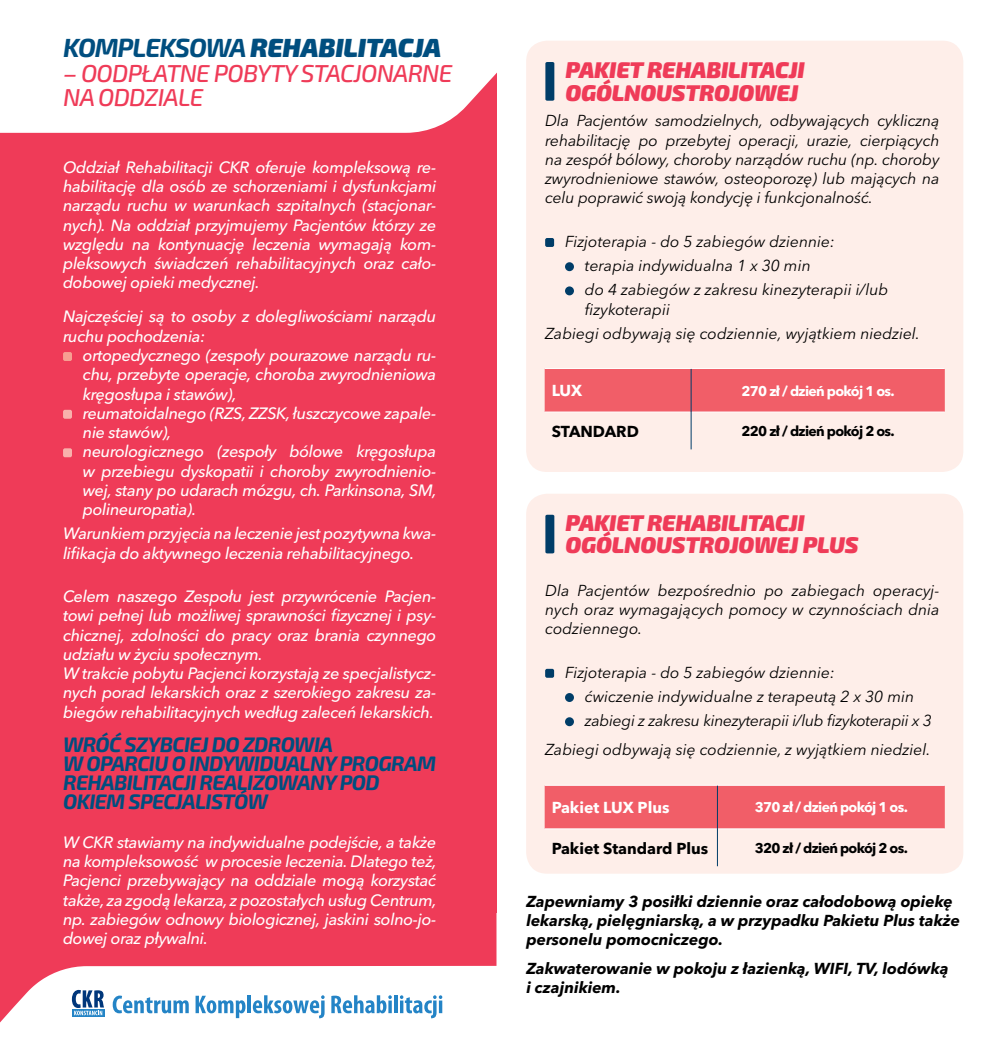
<style>
.page{position:relative;width:993px;height:1042px;background:#fff}
.page>*{position:absolute;margin:0;border:0;box-sizing:border-box;transform-origin:0 0}
.t1{font:italic 900 26.25px "Exo 2";letter-spacing:-.01em;color:#004e7f}
.t2{font:italic 500 24.5px "Exo 2";letter-spacing:-.03em;color:#ef3b58}
.t3{font:italic 900 22.75px/22.8px "Exo 2";letter-spacing:-.01em;color:#ef3b58}
.t4{font:italic 700 21px/19.2px "Exo 2";letter-spacing:-.03em;color:#004e7f}
.t5{font:italic 500 16.28px/19.2px "Avenir Next LT Pro";letter-spacing:-.02em;color:#fff}
.t6{font:italic 15.75px/19.2px "Avenir Next LT Pro";color:#000}
.t7{font:italic 700 15.75px/18.9px "Avenir Next LT Pro";color:#000}
.t8{font:700 15.75px "Avenir Next LT Pro";color:#000}
.t9{font:700 15.75px "Avenir Next LT Pro";color:#fff}
.t10{font:700 14px "Avenir Next LT Pro";letter-spacing:-.05em;color:#fff}
.t11{font:700 14px "Avenir Next LT Pro";letter-spacing:-.05em;color:#000}
.s1{font-weight:700}
</style>
<div class="page">
<div style="left:526px;top:41px;width:436px;height:431px;background:#feeee9;border-radius:21px"></div>
<div style="left:545px;top:238px;width:9px;height:9px;background:#003d68;border-radius:2px"></div>
<div style="left:565px;top:262px;width:8px;height:9px;background:#003d68;border-radius:50%"></div>
<div style="left:565px;top:286px;width:8px;height:9px;background:#003d68;border-radius:50%"></div>
<div style="left:545px;top:62px;width:9px;height:39px;background:#003d68;border-radius:2px"></div>
<div style="left:0;top:0;width:496px;height:912px;background:#ef3b58"></div>
<div style="left:0;top:0;width:497px;height:134px;background:#fff"></div>
<div style="left:544px;top:369px;width:400px;height:42px;background:#f15e68"></div>
<hr style="left:544px;top:368px;width:147px;height:1px;background:#fff">
<hr style="left:691px;top:368px;width:253px;height:1px;background:#fff">
<hr style="left:544px;top:411px;width:146px;height:1px;background:#fff">
<hr style="left:691px;top:411px;width:253px;height:1px;background:#fff">
<hr style="left:690px;top:369px;width:1px;height:43px;background:#003d68">
<hr style="left:690px;top:412px;width:1px;height:37px;background:#003d68">
<div style="left:526px;top:494px;width:436px;height:379px;background:#feeee9;border-radius:21px"></div>
<div style="left:545px;top:669px;width:9px;height:9px;background:#003d68;border-radius:2px"></div>
<div style="left:565px;top:693px;width:8px;height:9px;background:#003d68;border-radius:50%"></div>
<div style="left:565px;top:717px;width:8px;height:9px;background:#003d68;border-radius:50%"></div>
<div style="left:545px;top:515px;width:9px;height:38px;background:#003d68;border-radius:2px"></div>
<div style="left:544px;top:786px;width:400px;height:42px;background:#f15e68"></div>
<hr style="left:544px;top:785px;width:173px;height:1px;background:#fff">
<hr style="left:717px;top:785px;width:227px;height:1px;background:#fff">
<hr style="left:544px;top:828px;width:172px;height:1px;background:#fff">
<hr style="left:717px;top:828px;width:227px;height:1px;background:#fff">
<hr style="left:716px;top:786px;width:1px;height:43px;background:#003d68">
<hr style="left:716px;top:829px;width:1px;height:37px;background:#003d68">
<svg style="left:0;top:912px;width:496px;height:111px;fill:#ef3b58"></svg>
<svg style="left:72px;top:1015px;width:32px;height:1px"></svg>
<svg style="left:72px;top:990px;width:32px;height:25px"></svg>
<svg style="left:113px;top:995px;width:76px;height:18px"></svg>
<svg style="left:195px;top:995px;width:50px;height:23px"></svg>
<hr style="left:247px;top:995px;width:4px;height:18px;background:#2484c6">
<svg style="left:253px;top:995px;width:71px;height:23px"></svg>
<svg style="left:331px;top:995px;width:60px;height:18px"></svg>
<hr style="left:394px;top:995px;width:3px;height:18px;background:#2484c6">
<svg style="left:400px;top:995px;width:42px;height:23px"></svg>
<div style="left:63px;top:352px;width:9px;height:9px;background:#f79f92;border-radius:2px"></div>
<div style="left:63px;top:410px;width:9px;height:9px;background:#f8b1ac;border-radius:2px"></div>
<div style="left:63px;top:448px;width:9px;height:9px;background:#f8b1ac;border-radius:2px"></div>
<h1 class="t1" style="left:63px;top:27px;width:379px"><span class="s1">KOMPLEKSOWA</span> REHABILITACJA</h1>
<h2 class="t2" style="left:63px;top:56px;width:35px">– OODP</h2>
<h2 class="t2" style="left:141px;top:56px;width:227px">ŁATNE POBYTY STACJONA</h2>
<h2 class="t2" style="left:407px;top:56px;width:46px">RNE</h2>
<h2 class="t2" style="left:63px;top:80px;width:52px">NA ODD</h2>
<h2 class="t2" style="left:145px;top:80px;width:60px">ZIALE</h2>
<p class="t5" style="left:63px;top:157px;width:375px;text-align:justify">Oddział Rehabilitacji CKR oferuje kompleksową re&shy;habilitację dla osób ze schorzeniami i dysfunkcjami narządu ruchu w warunkach szpitalnych (stacjonar&shy;nych). Na oddział przyjmujemy Pacjentów którzy ze względu na kontynuację leczenia wymagają kom&shy;pleksowych świadczeń rehabilitacyjnych oraz cało&shy;dobowej opieki medycznej.</p>
<p class="t5" style="left:63px;top:307px;width:374px">Najczęściej są to osoby z dolegliwościami narządu ruchu pochodzenia:</p>
<p class="t5" style="left:83px;top:346px;width:355px">ortopedycznego (zespoły pourazowe narządu ru&shy;chu, przebyte operacje, choroba zwyrodnieniowa kręgosłupa i stawów),<br>reumatoidalnego (RZS, ZZSK, łuszczycowe zapale&shy;nie stawów),<br>neurologicznego (zespoły bólowe kręgosłupa w przebiegu dyskopatii i choroby zwyrodnienio&shy;wej, stany po udarach mózgu, ch. Parkinsona, SM, polineuropatia).</p>
<p class="t5" style="left:63px;top:524px;width:375px">Warunkiem przyjęcia na leczenie jest pozytywna kwa&shy;lifikacja do aktywnego leczenia rehabilitacyjnego.</p>
<p class="t5" style="left:63px;top:586px;width:375px">Celem naszego Zespołu jest przywrócenie Pacjen&shy;towi pełnej lub możliwej sprawności fizycznej i psy&shy;chicznej, zdolności do pracy oraz brania czynnego udziału w życiu społecznym.<br>W trakcie pobytu Pacjenci korzystają ze specjalistycz&shy;nych porad lekarskich oraz z szerokiego zakresu za&shy;biegów rehabilitacyjnych według zaleceń lekarskich.</p>
<p class="t4" style="left:63px;top:733px;width:374px">WRÓĆ SZYBCIEJ DO ZDROWIA<br>W OPARCIU O INDYWIDUALNY PROGRAM<br>REHABILITACJI REALIZOWANY POD<br>OKIEM SPECJALISTÓW</p>
<p class="t5" style="left:63px;top:832px;width:375px;text-align:justify">W CKR stawiamy na indywidualne podejście, a także na kompleksowość w procesie leczenia. Dlatego też, Pacjenci przebywający na oddziale mogą korzystać także, za zgodą lekarza, z pozostałych usług Centrum, np. zabiegów odnowy biologicznej, jaskini solno-jo&shy;dowej oraz pływalni.</p>
<h3 class="t3" style="left:565px;top:57px;width:110px">PA KIET REHABILITACJI<br>OGÓLN</h3>
<h3 class="t3" style="left:640px;top:80px;width:129px">OUSTROJOWEJ</h3>
<p class="t6" style="left:545px;top:111px;width:396px;text-align:justify">Dla Pacjentów samodzielnych, odbywających cykliczną rehabilitację po przebytej operacji, urazie, cierpiących na zespół bólowy, choroby narządów ruchu (np. choroby zwyrodnieniowe stawów, osteoporozę) lub mających na celu poprawić swoją kondycję i funkcjonalność.</p>
<p class="t6" style="left:584px;top:229px;width:305px;line-height:24.2px;text-indent:-20px">Fizjoterapia - do 5 zabiegów dziennie: terapia indywidualna 1 x 30 min<br>do 4 zabiegów z zakresu kinezyterapii i/lub</p>
<p class="t6" style="left:545px;top:297px;width:376px;line-height:24.2px;text-indent:40px">fizykoterapii<br>Zabiegi odbywają się codziennie, wyjątkiem niedziel.</p>
<p class="t9" style="left:551px;top:381px;width:32px">LUX</p>
<p class="t10" style="left:741px;top:382px;width:155px">270 zł / dzień pokój 1 os.</p>
<p class="t8" style="left:551px;top:421px;width:89px">STANDARD</p>
<p class="t11" style="left:741px;top:422px;width:155px">220 zł / dzień pokój 2 os.</p>
<h3 class="t3" style="left:565px;top:510px;width:110px">PA KIET REHABILITACJI<br>OGÓLN</h3>
<h3 class="t3" style="left:640px;top:532px;width:129px">OUSTROJOWEJ</h3>
<h3 class="t3" style="left:802px;top:532px;width:15px">PLUS</h3>
<p class="t6" style="left:545px;top:580px;width:396px;text-align:justify">Dla Pacjentów bezpośrednio po zabiegach operacyj&shy;nych oraz wymagających pomocy w czynnościach dnia codziennego.</p>
<p class="t6" style="left:584px;top:660px;width:348px;line-height:24.2px;text-indent:-20px">Fizjoterapia - do 5 zabiegów dziennie:<br>ćwiczenie indywidualne z terapeutą 2 x 30 min zabiegi z zakresu kinezyterapii i/lub fizykoterapii x 3</p>
<p class="t6" style="left:545px;top:740px;width:386px">Zabiegi odbywają się codziennie, z wyjątkiem niedziel.</p>
<p class="t9" style="left:551px;top:798px;width:119px">Pakiet LUX Plus</p>
<p class="t10" style="left:754px;top:799px;width:155px">370 zł / dzień pokój 1 os.</p>
<p class="t8" style="left:551px;top:838px;width:158px">Pakiet Standard Plus</p>
<p class="t11" style="left:754px;top:839px;width:155px">320 zł / dzień pokój 2 os.</p>
<p class="t7" style="left:526px;top:892px;width:435px">Zapewniamy 3 posiłki dziennie oraz całodobową opiekę lekarską, pielęgniarską, a w przypadku Pakietu Plus także personelu pomocniczego.</p>
<p class="t7" style="left:526px;top:958px;width:423px">Zakwaterowanie w pokoju z łazienką, WIFI, TV, lodówką i czajnikiem.</p>
</div>
